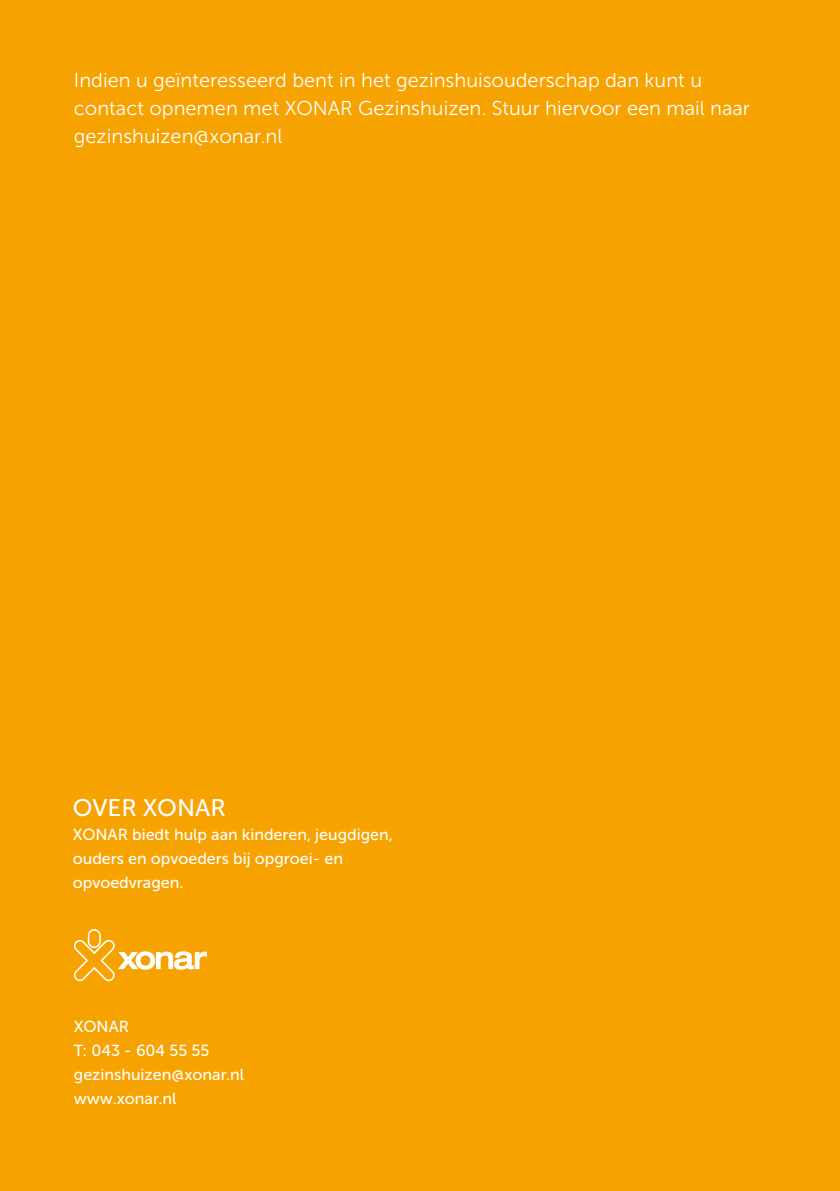
<style>
.page{position:relative;width:840px;height:1191px;background:#fff}
.page>*{position:absolute;margin:0;border:0;box-sizing:border-box;transform-origin:0 0}
.t1{font:24px "Museo Sans 500";color:#fff}
.t2{font:20px/28px "Museo Sans 300";color:#fff}
.t3{font:16px/24px "Museo Sans 500";color:#fff}
</style>
<div class="page">
<div style="left:0;top:0;width:839px;height:1191px;background:#f6a200"></div>
<svg style="left:74px;top:929px;width:133px;height:52px"></svg>
<p class="t2" style="left:74px;top:67px;width:677px">Indien u geïnteresseerd bent in het gezinshuisouderschap dan kunt u contact opnemen met XONAR Gezinshuizen. Stuur hiervoor een mail naar gezinshuizen@xonar.nl</p>
<p class="t1" style="left:73px;top:795px;width:154px">OVER XONAR</p>
<p class="t3" style="left:73px;top:823px;width:321px">XONAR biedt hulp aan kinderen, jeugdigen, ouders en opvoeders bij opgroei- en opvoedvragen.</p>
<p class="t3" style="left:74px;top:1015px;width:171px">XONAR<br>T: 043 - 604 55 55 gezinshuizen@xonar.nl www.xonar.nl</p>
</div>
